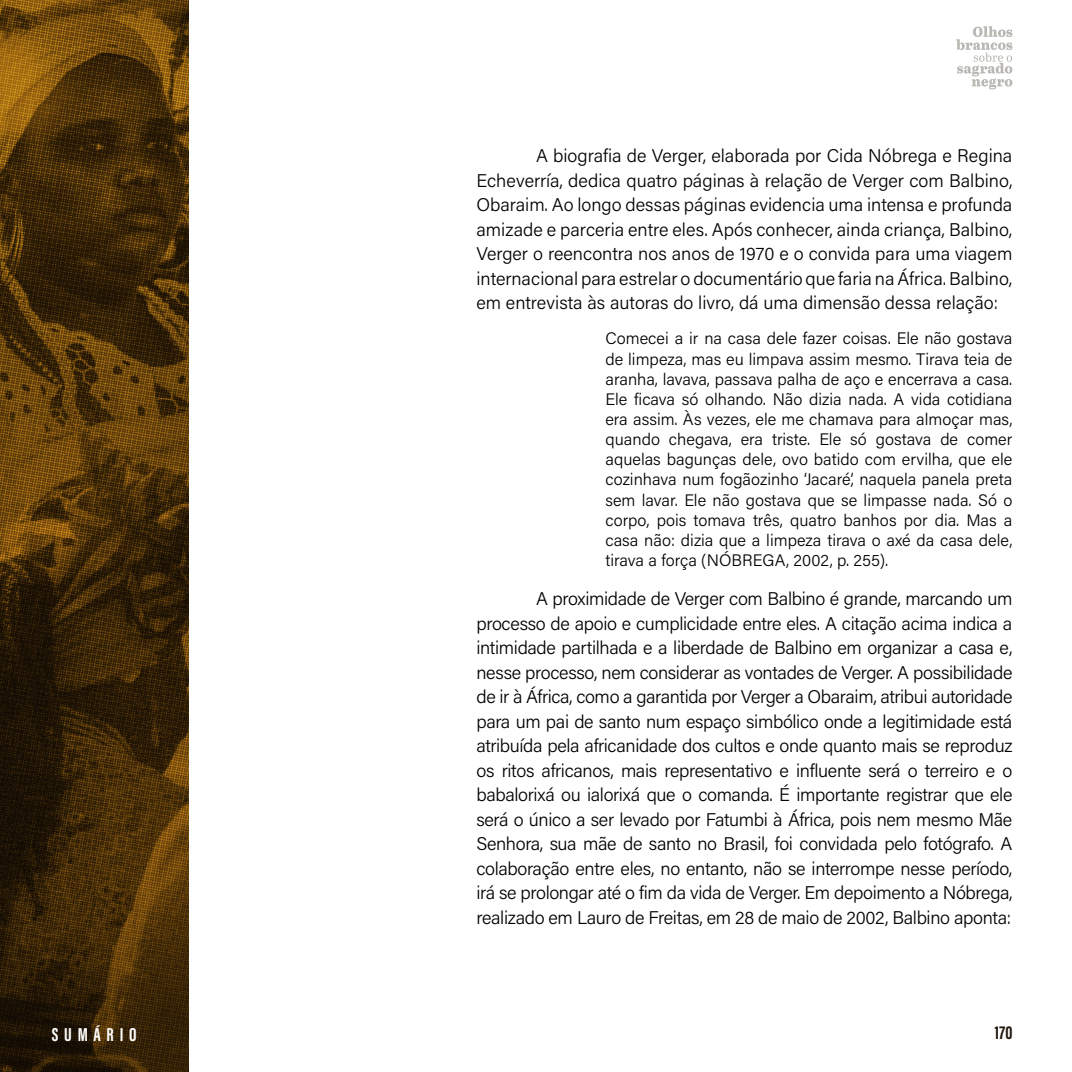
<style>
.page{position:relative;width:1072px;height:1072px;background:#fff}
.page>*{position:absolute;margin:0;border:0;box-sizing:border-box;transform-origin:0 0}
.t1{font:700 19.25px "Acumin Pro Extra Cond";letter-spacing:.3em;color:#fff}
.t2{font:700 19.25px "Acumin Pro Extra Cond";color:#1f150b}
.t3{font:300 18.38px/24.5px "Acumin Pro";letter-spacing:-.015em;color:#000;text-align:justify}
.t4{font:300 16.62px/20.1px "Acumin Pro";color:#000;text-align:justify}
</style>
<div class="page">
<img style="left:0;top:0;width:189px;height:1071px">
<svg style="left:956px;top:26px;width:56px;height:63px"></svg>
<p class="t3" style="left:476px;top:143px;width:537px;text-indent:60px">A biografia de Verger, elaborada por Cida Nóbrega e Regina Echeverría, dedica quatro páginas à relação de Verger com Balbino, Obaraim. Ao longo dessas páginas evidencia uma intensa e profunda amizade e parceria entre eles. Após conhecer, ainda criança, Balbino, Verger o reencontra nos anos de 1970 e o convida para uma viagem internacional para estrelar o documentário que faria na África. Balbino, em entrevista às autoras do livro, dá uma dimensão dessa relação:</p>
<p class="t4" style="left:605px;top:328px;width:408px">Comecei a ir na casa dele fazer coisas. Ele não gostava de limpeza, mas eu limpava assim mesmo. Tirava teia de aranha, lavava, passava palha de aço e encerrava a casa.<br>Ele ficava só olhando. Não dizia nada. A vida cotidiana era assim. Às vezes, ele me chamava para almoçar mas, quando chegava, era triste. Ele só gostava de comer aquelas bagunças dele, ovo batido com ervilha, que ele cozinhava num fogãozinho ‘Jacaré’, naquela panela preta sem lavar. Ele não gostava que se limpasse nada. Só o corpo, pois tomava três, quatro banhos por dia. Mas a casa não: dizia que a limpeza tirava o axé da casa dele, tirava a força (NÓBREGA, 2002, p. 255).</p>
<p class="t3" style="left:476px;top:586px;width:537px;text-indent:60px">A proximidade de Verger com Balbino é grande, marcando um processo de apoio e cumplicidade entre eles. A citação acima indica a intimidade partilhada e a liberdade de Balbino em organizar a casa e, nesse processo, nem considerar as vontades de Verger. A possibilidade de ir à África, como a garantida por Verger a Obaraim, atribui autoridade para um pai de santo num espaço simbólico onde a legitimidade está atribuída pela africanidade dos cultos e onde quanto mais se reproduz os ritos africanos, mais representativo e influente será o terreiro e o babalorixá ou ialorixá que o comanda. É importante registrar que ele será o único a ser levado por Fatumbi à África, pois nem mesmo Mãe Senhora, sua mãe de santo no Brasil, foi convidada pelo fotógrafo. A colaboração entre eles, no entanto, não se interrompe nesse período, irá se prolongar até o fim da vida de Verger. Em depoimento a Nóbrega, realizado em Lauro de Freitas, em 28 de maio de 2002, Balbino aponta:</p>
<p class="t1" style="left:52px;top:1022px;width:86px">SUMÁRIO</p>
<p class="t2" style="left:994px;top:1020px;width:19px">170</p>
</div>
